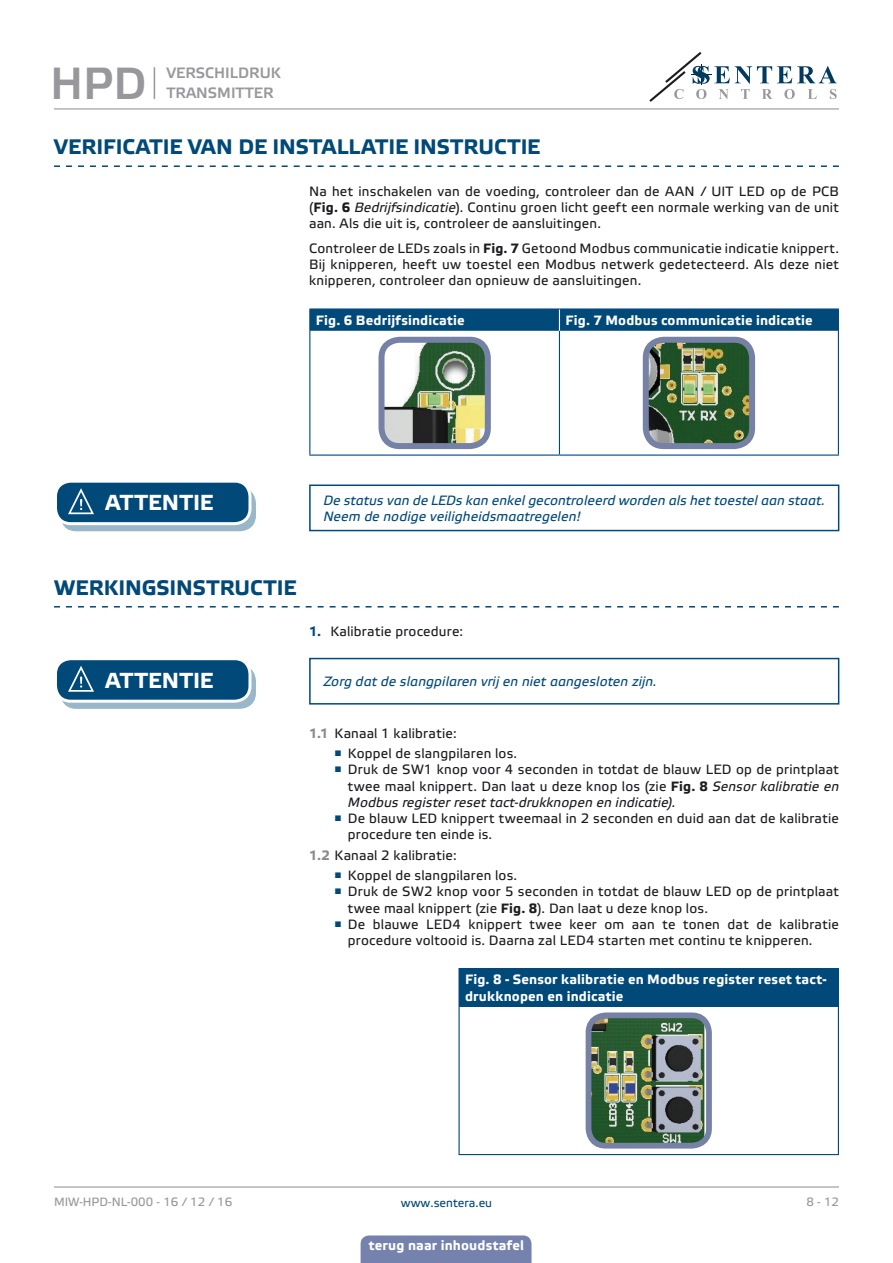
<style>
.page{position:relative;width:893px;height:1263px;background:#fff}
.page>*{position:absolute;margin:0;border:0;box-sizing:border-box;transform-origin:0 0}
.t1{font:45px "Etelka Medium Pro";color:#98989c}
.t2{font:700 21.75px "Etelka Text Pro";letter-spacing:.005em;color:#fff}
.t3{font:700 21px "Etelka Text Pro";color:#004978}
.t4{font:15px "Etelka Medium Pro";color:#98989c}
.t5{font:13.5px/16.2px "Etelka Text Pro";letter-spacing:.015em;color:#1b1c20;text-align:justify}
.t6{font:italic 13.5px/16.2px "Etelka Text Pro";letter-spacing:.01em;color:#004978}
.t7{font:700 13.5px/16.2px "Etelka Text Pro";letter-spacing:.01em;color:#fff}
.t8{font:12px "Etelka Text Pro";color:#98989c}
.t9{font:12px "Etelka Text Pro";color:#004978}
.s1{font-weight:700}
.s2{font-style:italic}
.s3{font-weight:700;color:#004978}
.s4{font-weight:700;color:#8b8a8e}
</style>
<div class="page">
<hr style="left:54px;top:108px;width:785px;height:1px;background:#98989c">
<hr style="left:54px;top:1186px;width:785px;height:1px;background:#98989c">
<svg style="left:649px;top:52px;width:188px;height:50px"></svg>
<div style="left:361px;top:1235px;width:170px;height:28px;background:#7482ad"></div>
<svg style="left:54px;top:165px;width:785px;height:2px"></svg>
<svg style="left:54px;top:606px;width:785px;height:1px"></svg>
<hr style="left:309px;top:331px;width:1px;height:123px;background:#004983">
<hr style="left:838px;top:331px;width:1px;height:123px;background:#004983">
<hr style="left:309px;top:454px;width:250px;height:2px;background:#004983">
<hr style="left:559px;top:454px;width:280px;height:2px;background:#004983">
<hr style="left:559px;top:331px;width:1px;height:123px;background:#004978">
<hr style="left:309px;top:308px;width:250px;height:2px;background:#004983">
<hr style="left:559px;top:308px;width:280px;height:2px;background:#004983">
<div style="left:309px;top:309px;width:530px;height:22px;background:#004978"></div>
<img style="left:385px;top:344px;width:99px;height:98px">
<div style="left:378px;top:337px;width:113px;height:112px;border:6px solid #7581a5;border-radius:18px"></div>
<img style="left:650px;top:344px;width:98px;height:98px">
<div style="left:643px;top:337px;width:112px;height:112px;border:6px solid #7581a5;border-radius:18px"></div>
<svg style="left:61px;top:488px;width:194px;height:43px"></svg>
<div style="left:60px;top:487px;width:196px;height:44px;border:1px solid #004978;border-radius:15px"></div>
<div style="left:56px;top:481px;width:194px;height:43px;background:#004978;border-radius:15px"></div>
<div style="left:54px;top:480px;width:197px;height:45px;border:3px solid #fff;border-radius:15px"></div>
<svg style="left:67px;top:488px;width:38px;height:36px"></svg>
<div style="left:309px;top:484px;width:530px;height:47px;border:2px solid #004983"></div>
<div style="left:61px;top:666px;width:194px;height:42px;background:#9ab6c9;border-radius:15px"></div>
<div style="left:60px;top:665px;width:196px;height:44px;border:1px solid #004978;border-radius:15px"></div>
<div style="left:56px;top:659px;width:194px;height:42px;background:#004978;border-radius:15px"></div>
<div style="left:54px;top:657px;width:197px;height:46px;border:3px solid #fff;border-radius:15px"></div>
<svg style="left:67px;top:666px;width:38px;height:36px"></svg>
<div style="left:309px;top:658px;width:530px;height:46px;border:2px solid #004983"></div>
<div style="left:459px;top:968px;width:379px;height:38px;background:#004978"></div>
<hr style="left:458px;top:968px;width:381px;height:1px;background:#004978">
<hr style="left:458px;top:969px;width:2px;height:37px;background:#004978">
<hr style="left:838px;top:969px;width:1px;height:37px;background:#004978">
<hr style="left:458px;top:1006px;width:2px;height:148px;background:#004978">
<hr style="left:838px;top:1006px;width:1px;height:148px;background:#004978">
<hr style="left:458px;top:1154px;width:381px;height:1px;background:#004978">
<img style="left:590px;top:1019px;width:114px;height:126px">
<div style="left:586px;top:1012px;width:126px;height:136px;border:6px solid #7581a5;border-radius:17px"></div>
<hr style="left:154px;top:67px;width:1px;height:32px;background:#98989c">
<h1 class="t1" style="left:50px;top:59px;width:98px">HPD</h1>
<p class="t4" style="left:166px;top:65px;width:116px">VERSCHILDRUK</p>
<p class="t4" style="left:166px;top:84px;width:109px">TRANSMITTER</p>
<h3 class="t3" style="left:54px;top:135px;width:488px">VERIFICATIE VAN DE INSTALLATIE INSTRUCTIE</h3>
<p class="t5" style="left:309px;top:184px;width:531px">Na het inschakelen van de voeding, controleer dan de AAN / UIT LED op de PCB (<span class="s1">Fig. 6</span> <span class="s2">Bedrijfsindicatie</span>). Continu groen licht geeft een normale werking van de unit aan. Als die uit is, controleer de aansluitingen.</p>
<p class="t5" style="left:309px;top:241px;width:531px">Controleer de LEDs zoals in <span class="s1">Fig. 7</span> Getoond Modbus communicatie indicatie knippert.<br>Bij knipperen, heeft uw toestel een Modbus netwerk gedetecteerd. Als deze niet knipperen, controleer dan opnieuw de aansluitingen.</p>
<p class="t7" style="left:316px;top:313px;width:150px">Fig. 6 Bedrijfsindicatie</p>
<p class="t7" style="left:565px;top:313px;width:249px">Fig. 7 Modbus communicatie indicatie</p>
<h2 class="t2" style="left:105px;top:490px;width:110px">ATTENTIE</h2>
<p class="t6" style="left:323px;top:493px;width:503px">De status van de LEDs kan enkel gecontroleerd worden als het toestel aan staat.<br>Neem de nodige veiligheidsmaatregelen!</p>
<h3 class="t3" style="left:54px;top:576px;width:244px">WERKINGSINSTRUCTIE</h3>
<p class="t5" style="left:309px;top:624px;width:156px"><span class="s3">1.</span> Kalibratie procedure:</p>
<h2 class="t2" style="left:105px;top:668px;width:110px">ATTENTIE</h2>
<p class="t6" style="left:323px;top:674px;width:335px">Zorg dat de slangpilaren vrij en niet aangesloten zijn.</p>
<p class="t5" style="left:309px;top:726px;width:149px"><span class="s4">1.1</span> Kanaal 1 kalibratie:</p>
<p class="t5" style="left:335px;top:746px;width:184px"><sup>■</sup> Koppel de slangpilaren los.</p>
<p class="t5" style="left:348px;top:762px;width:493px;text-indent:-13px"><sup>■</sup> Druk de SW1 knop voor 4 seconden in totdat de blauw LED op de printplaat twee maal knippert. Dan laat u deze knop los (zie <span class="s1">Fig. 8</span> <span class="s2">Sensor kalibratie en Modbus register reset tact-drukknopen en indicatie).</span></p>
<p class="t5" style="left:348px;top:811px;width:493px;text-indent:-13px"><sup>■</sup> De blauw LED knippert tweemaal in 2 seconden en duid aan dat de kalibratie procedure ten einde is.</p>
<p class="t5" style="left:309px;top:848px;width:149px"><span class="s4">1.2</span> Kanaal 2 kalibratie:</p>
<p class="t5" style="left:335px;top:868px;width:184px"><sup>■</sup> Koppel de slangpilaren los.</p>
<p class="t5" style="left:348px;top:884px;width:493px;text-indent:-13px"><sup>■</sup> Druk de SW2 knop voor 5 seconden in totdat de blauw LED op de printplaat twee maal knippert (zie <span class="s1">Fig. 8</span>). Dan laat u deze knop los.</p>
<p class="t5" style="left:348px;top:917px;width:493px;text-indent:-13px"><sup>■</sup> De blauwe LED4 knippert twee keer om aan te tonen dat de kalibratie procedure voltooid is. Daarna zal LED4 starten met continu te knipperen.</p>
<p class="t7" style="left:465px;top:972px;width:363px">Fig. 8 - Sensor kalibratie en Modbus register reset tact&shy;drukknopen en indicatie</p>
<p class="t8" style="left:54px;top:1195px;width:180px">MIW-HPD-NL-000 - 16 / 12 / 16</p>
<p class="t9" style="left:401px;top:1196px;width:93px">www.sentera.eu</p>
<p class="t8" style="left:806px;top:1195px;width:34px">8 - 12</p>
<p class="t7" style="left:369px;top:1238px;width:157px">terug naar inhoudstafel</p>
</div>
